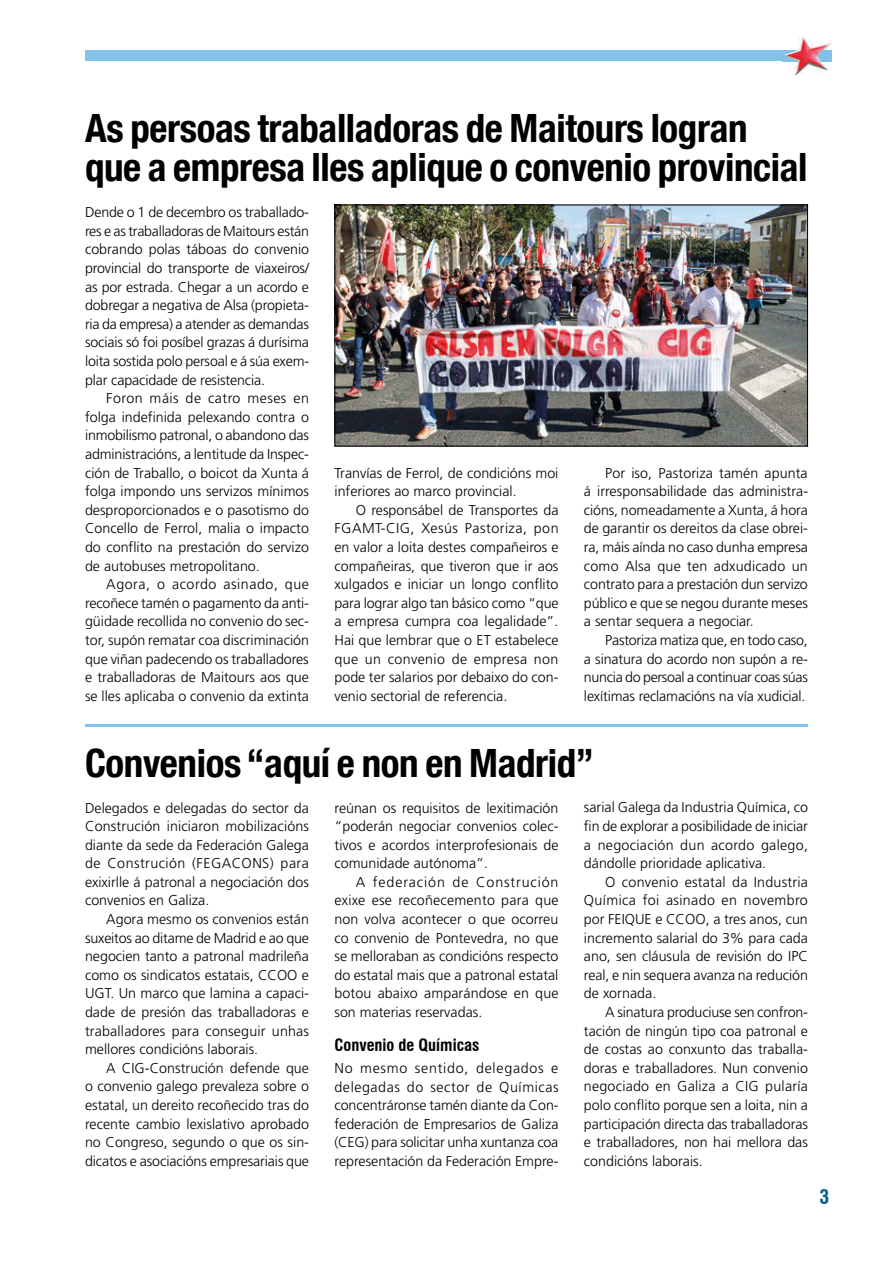
<style>
.page{position:relative;width:893px;height:1263px;background:#fff}
.page>*{position:absolute;margin:0;border:0;box-sizing:border-box;transform-origin:0 0}
.t1{font:700 condensed 39px/39px "Helvetica Neue LT Com";letter-spacing:-.01em;color:#000}
.t2{font:700 condensed 19.5px "Swiss 721 BT";color:#00618e}
.t3{font:700 condensed 16.5px "Swiss 721 BT";color:#000}
.t4{font:300 14.25px/18.6px "Frutiger LT Std";color:#000;text-align:justify}
</style>
<div class="page">
<div style="left:85px;top:51px;width:746px;height:10px;background:#80c2e8"></div>
<img style="left:783px;top:36px;width:48px;height:39px">
<img style="left:783px;top:51px;width:48px;height:10px">
<hr style="left:85px;top:724px;width:723px;height:3px;background:#80c2e8">
<img style="left:336px;top:207px;width:470px;height:237px">
<div style="left:334px;top:205px;width:474px;height:241px;border:1px solid #000"></div>
<h1 class="t1" style="left:85px;top:108px;width:724px">As persoas traballadoras de Maitours logran que a empresa lles aplique o convenio provincial</h1>
<p class="t4" style="left:85px;top:203px;width:226px">Dende o 1 de decembro os traballado&shy;res e as traballadoras de Maitours están cobrando polas táboas do convenio provincial do transporte de viaxeiros/ as por estrada. Chegar a un acordo e dobregar a negativa de Alsa (propieta&shy;ria da empresa) a atender as demandas sociais só foi posíbel grazas á durísima loita sostida polo persoal e á súa exem&shy;plar capacidade de resistencia.</p>
<p class="t4" style="left:85px;top:389px;width:225px;text-indent:21px">Foron máis de catro meses en folga indefinida pelexando contra o inmobilismo patronal, o abandono das administracións, a lentitude da Inspec&shy;ción de Traballo, o boicot da Xunta á folga impondo uns servizos mínimos desproporcionados e o pasotismo do Concello de Ferrol, malia o impacto do conflito na prestación do servizo de autobuses metropolitano.</p>
<p class="t4" style="left:85px;top:575px;width:226px;text-indent:21px">Agora, o acordo asinado, que recoñece tamén o pagamento da anti&shy;güidade recollida no convenio do sec&shy;tor, supón rematar coa discriminación que viñan padecendo os traballadores e traballadoras de Maitours aos que se lles aplicaba o convenio da extinta</p>
<p class="t4" style="left:334px;top:463px;width:225px">Tranvías de Ferrol, de condicións moi inferiores ao marco provincial.</p>
<p class="t4" style="left:334px;top:501px;width:226px;text-indent:21px">O responsábel de Transportes da FGAMT-CIG, Xesús Pastoriza, pon en valor a loita destes compañeiros e compañeiras, que tiveron que ir aos xulgados e iniciar un longo conflito para lograr algo tan básico como “que a empresa cumpra coa legalidade”.<br>Hai que lembrar que o ET estabelece que un convenio de empresa non pode ter salarios por debaixo do con&shy;venio sectorial de referencia.</p>
<p class="t4" style="left:584px;top:463px;width:226px;text-indent:21px">Por iso, Pastoriza tamén apunta á irresponsabilidade das administra&shy;cións, nomeadamente a Xunta, á hora de garantir os dereitos da clase obrei&shy;ra, máis aínda no caso dunha empresa como Alsa que ten adxudicado un contrato para a prestación dun servizo público e que se negou durante meses a sentar sequera a negociar.</p>
<p class="t4" style="left:584px;top:631px;width:225px;text-indent:21px">Pastoriza matiza que, en todo caso, a sinatura do acordo non supón a re&shy;nuncia do persoal a continuar coas súas lexítimas reclamacións na vía xudicial.</p>
<h1 class="t1" style="left:85px;top:744px;width:510px">Convenios “aquí e non en Madrid”</h1>
<p class="t4" style="left:334px;top:798px;width:225px">reúnan os requisitos de lexitimación “poderán negociar convenios colec&shy;tivos e acordos interprofesionais de comunidade autónoma”.</p>
<p class="t4" style="left:334px;top:873px;width:226px;text-indent:21px">A federación de Construción exixe ese recoñecemento para que non volva acontecer o que ocorreu co convenio de Pontevedra, no que se melloraban as condicións respecto do estatal mais que a patronal estatal botou abaixo amparándose en que son materias reservadas.</p>
<p class="t3" style="left:334px;top:1035px;width:146px">Convenio de Químicas</p>
<p class="t4" style="left:334px;top:1059px;width:226px">No mesmo sentido, delegados e delegadas do sector de Químicas concentráronse tamén diante da Con&shy;federación de Empresarios de Galiza (CEG) para solicitar unha xuntanza coa representación da Federación Empre-</p>
<p class="t4" style="left:584px;top:798px;width:226px">sarial Galega da Industria Química, co fin de explorar a posibilidade de iniciar a negociación dun acordo galego, dándolle prioridade aplicativa.</p>
<p class="t4" style="left:584px;top:873px;width:226px;text-indent:21px">O convenio estatal da Industria Química foi asinado en novembro por FEIQUE e CCOO, a tres anos, cun incremento salarial do 3% para cada ano, sen cláusula de revisión do IPC real, e nin sequera avanza na redución de xornada.</p>
<p class="t4" style="left:584px;top:1003px;width:226px;text-indent:21px">A sinatura produciuse sen confron&shy;tación de ningún tipo coa patronal e de costas ao conxunto das traballa&shy;doras e traballadores. Nun convenio negociado en Galiza a CIG pularía polo conflito porque sen a loita, nin a participación directa das traballadoras e traballadores, non hai mellora das condicións laborais.</p>
<p class="t4" style="left:85px;top:798px;width:226px">Delegados e delegadas do sector da Construción iniciaron mobilizacións diante da sede da Federación Galega de Construción (FEGACONS) para exixirlle á patronal a negociación dos convenios en Galiza.</p>
<p class="t4" style="left:85px;top:910px;width:226px;text-indent:21px">Agora mesmo os convenios están suxeitos ao ditame de Madrid e ao que negocien tanto a patronal madrileña como os sindicatos estatais, CCOO e UGT. Un marco que lamina a capaci&shy;dade de presión das traballadoras e traballadores para conseguir unhas mellores condicións laborais.</p>
<p class="t4" style="left:85px;top:1059px;width:226px;text-indent:21px">A CIG-Construción defende que o convenio galego prevaleza sobre o estatal, un dereito recoñecido tras do recente cambio lexislativo aprobado no Congreso, segundo o que os sin&shy;dicatos e asociacións empresariais que</p>
<h2 class="t2" style="left:819px;top:1186px;width:11px">3</h2>
</div>
